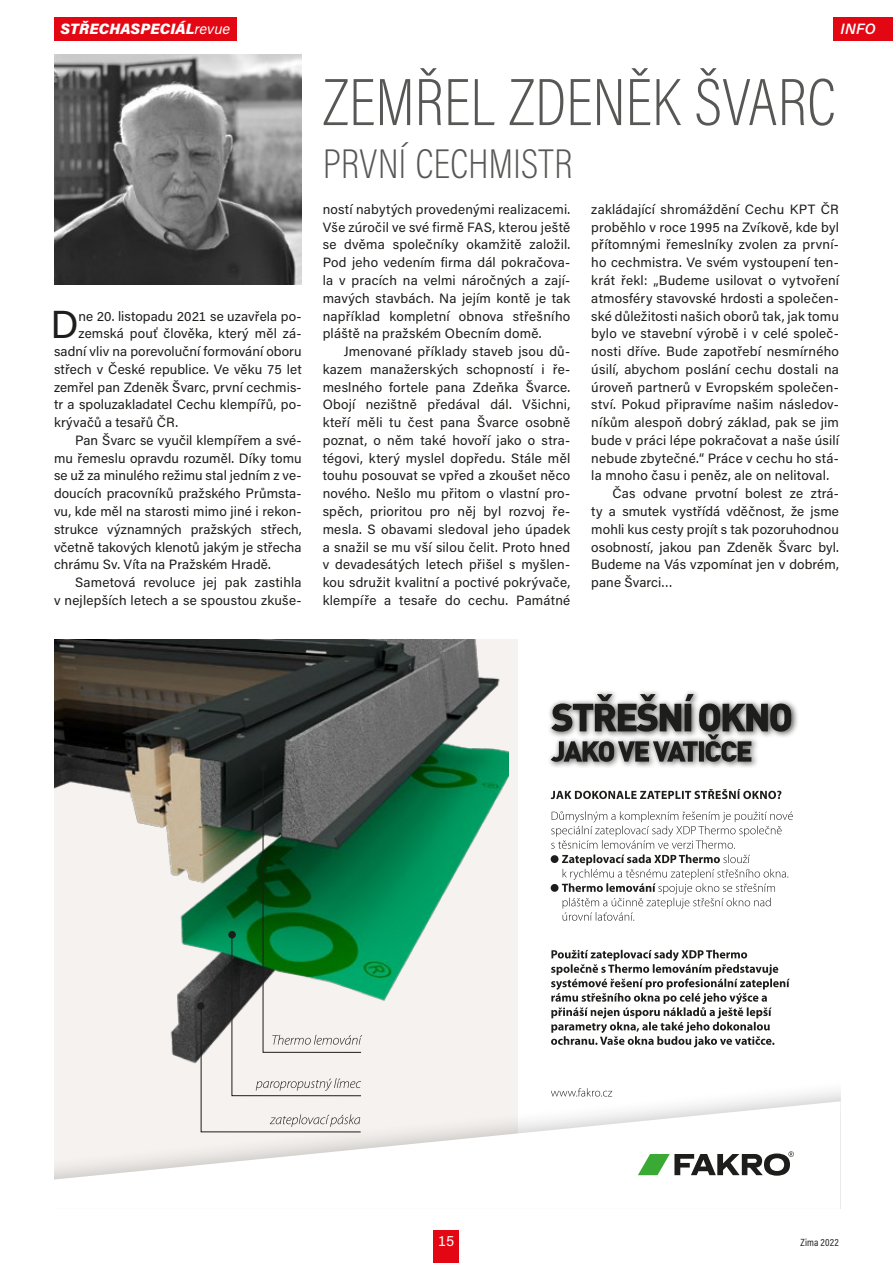
<style>
.page{position:relative;width:893px;height:1263px;background:#fff}
.page>*{position:absolute;margin:0;border:0;box-sizing:border-box;transform-origin:0 0}
.Titulek_39b_bold{font:200 67.5px "Acumin Pro Cond";color:#575756}
.Titulek_39b_bold-2{font:200 42px "Acumin Pro Cond";color:#575756}
.Text_DropCap{font:39px "Acumin Pro";color:#1d1d1b}
.t1{font:italic 900 15px "Acumin Pro";letter-spacing:.01em;color:#fff}
.Rubrika{font:italic 600 15px "Acumin Pro";color:#fff}
.Paginy{font:15px "Acumin Pro";color:#fff}
.Text{font:13.5px/17.7px "Acumin Pro";letter-spacing:.015em;color:#1d1d1b;text-align:justify}
.Text_DropCap-2{font:13.5px "Acumin Pro";letter-spacing:.01em;color:#1d1d1b}
.Pagina_-_měsíc___rok{font:10.5px "Acumin Pro Cond";letter-spacing:.015em;color:#1d1d1b}
.s1{font-weight:400}
</style>
<div class="page">
<img style="left:54px;top:54px;width:248px;height:231px">
<img style="left:54px;top:639px;width:455px;height:439px">
<div style="left:54px;top:1078px;width:787px;height:131px;background:#1d1d1b;opacity:.3"></div>
<svg style="left:54px;top:1101px;width:787px;height:108px"></svg>
<div style="left:547px;top:729px;width:212px;height:40px;background:#1d1d1b;opacity:.75"></div>
<div style="left:547px;top:689px;width:252px;height:50px;background:#1d1d1b;opacity:.75"></div>
<svg style="left:551px;top:694px;width:240px;height:68px"></svg>
<svg style="left:638px;top:1151px;width:156px;height:25px"></svg>
<svg style="left:551px;top:1088px;width:61px;height:8px"></svg>
<svg style="left:551px;top:950px;width:239px;height:97px"></svg>
<svg style="left:200px;top:766px;width:162px;height:367px"></svg>
<div style="left:197px;top:1002px;width:8px;height:8px;background:#1d1d1b;border-radius:50%"></div>
<div style="left:228px;top:931px;width:8px;height:7px;background:#1d1d1b;border-radius:50%"></div>
<div style="left:259px;top:763px;width:8px;height:8px;background:#1d1d1b;border-radius:50%"></div>
<svg style="left:551px;top:811px;width:242px;height:110px"></svg>
<svg style="left:551px;top:789px;width:230px;height:10px"></svg>
<div style="left:551px;top:855px;width:7px;height:8px;background:#1d1d1b;border-radius:50%"></div>
<div style="left:551px;top:884px;width:7px;height:8px;background:#1d1d1b;border-radius:50%"></div>
<div style="left:833px;top:17px;width:60px;height:23px;background:#e30613"></div>
<div style="left:54px;top:17px;width:183px;height:23px;background:#e30613"></div>
<div style="left:434px;top:1230px;width:25px;height:33px;background:#e30613"></div>
<p class="t1" style="left:61px;top:18px;width:171px">STŘECHASPECIÁL<span class="s1">revue</span></p>
<p class="Rubrika" style="left:840px;top:18px;width:37px">INFO</p>
<p class="Text_DropCap" style="left:50px;top:298px;width:30px">D</p>
<p class="Text_DropCap-2" style="left:79px;top:306px;width:225px">ne 20. listopadu 2021 se uzavřela po-</p>
<p class="Text_DropCap-2" style="left:79px;top:324px;width:225px">zemská pouť člověka, který měl zá-</p>
<p class="Text_DropCap-2" style="left:54px;top:342px;width:249px">sadní vliv na porevoluční formování oboru</p>
<p class="Text_DropCap-2" style="left:54px;top:360px;width:249px">střech v České republice. Ve věku 75 let</p>
<p class="Text_DropCap-2" style="left:54px;top:377px;width:249px">zemřel pan Zdeněk Švarc, první cechmis-</p>
<p class="Text_DropCap-2" style="left:54px;top:395px;width:249px">tr a spoluzakladatel Cechu klempířů, po-</p>
<p class="Text_DropCap-2" style="left:54px;top:413px;width:126px">krývačů a tesařů ČR.</p>
<p class="Text" style="left:54px;top:431px;width:249px;text-indent:21px">Pan Švarc se vyučil klempířem a své&shy;mu řemeslu opravdu rozuměl. Díky tomu se už za minulého režimu stal jedním z ve&shy;doucích pracovníků pražského Průmsta&shy;vu, kde měl na starosti mimo jiné i rekon&shy;strukce významných pražských střech, včetně takových klenotů jakým je střecha chrámu Sv. Víta na Pražském Hradě.</p>
<p class="Text" style="left:54px;top:573px;width:249px;text-align:right">Sametová revoluce jej pak zastihla<br>v nejlepších letech a se spoustou zkuše-</p>
<p class="Titulek_39b_bold" style="left:323px;top:59px;width:515px">ZEMŘEL ZDENĚK ŠVARC</p>
<p class="Titulek_39b_bold-2" style="left:323px;top:137px;width:251px">PRVNÍ CECHMISTR</p>
<p class="Text" style="left:323px;top:200px;width:249px">ností nabytých provedenými realizacemi.<br>Vše zúročil ve své firmě FAS, kterou ještě se dvěma společníky okamžitě založil.<br>Pod jeho vedením firma dál pokračova&shy;la v pracích na velmi náročných a zají&shy;mavých stavbách. Na jejím kontě je tak například kompletní obnova střešního pláště na pražském Obecním domě.</p>
<p class="Text" style="left:323px;top:342px;width:249px;text-indent:21px">Jmenované příklady staveb jsou dů&shy;kazem manažerských schopností i ře&shy;meslného fortele pana Zdeňka Švarce.<br>Obojí nezištně předával dál. Všichni, kteří měli tu čest pana Švarce osobně poznat, o něm také hovoří jako o stra&shy;tégovi, který myslel dopředu. Stále měl touhu posouvat se vpřed a zkoušet něco nového. Nešlo mu přitom o vlastní pro&shy;spěch, prioritou pro něj byl rozvoj ře&shy;mesla. S obavami sledoval jeho úpadek a snažil se mu vší silou čelit. Proto hned v devadesátých letech přišel s myšlen&shy;kou sdružit kvalitní a poctivé pokrývače, klempíře a tesaře do cechu. Památné</p>
<p class="Text" style="left:591px;top:200px;width:249px">zakládající shromáždění Cechu KPT ČR proběhlo v roce 1995 na Zvíkově, kde byl přítomnými řemeslníky zvolen za první&shy;ho cechmistra. Ve svém vystoupení ten&shy;krát řekl: „Budeme usilovat o vytvoření atmosféry stavovské hrdosti a společen&shy;ské důležitosti našich oborů tak, jak tomu bylo ve stavební výrobě i v celé společ&shy;nosti dříve. Bude zapotřebí nesmírného úsilí, abychom poslání cechu dostali na úroveň partnerů v Evropském společen&shy;ství. Pokud připravíme našim následov&shy;níkům alespoň dobrý základ, pak se jim bude v práci lépe pokračovat a naše úsilí nebude zbytečné.“ Práce v cechu ho stá&shy;la mnoho času i peněz, ale on nelitoval.</p>
<p class="Text" style="left:591px;top:484px;width:249px;text-indent:21px">Čas odvane prvotní bolest ze ztrá&shy;ty a smutek vystřídá vděčnost, že jsme mohli kus cesty projít s tak pozoruhodnou osobností, jakou pan Zdeněk Švarc byl.<br>Budeme na Vás vzpomínat jen v dobrém, pane Švarci…</p>
<p class="Paginy" style="left:438px;top:1230px;width:18px">15</p>
<p class="Pagina_-_měsíc___rok" style="left:800px;top:1235px;width:40px">Zima 2022</p>
</div>
